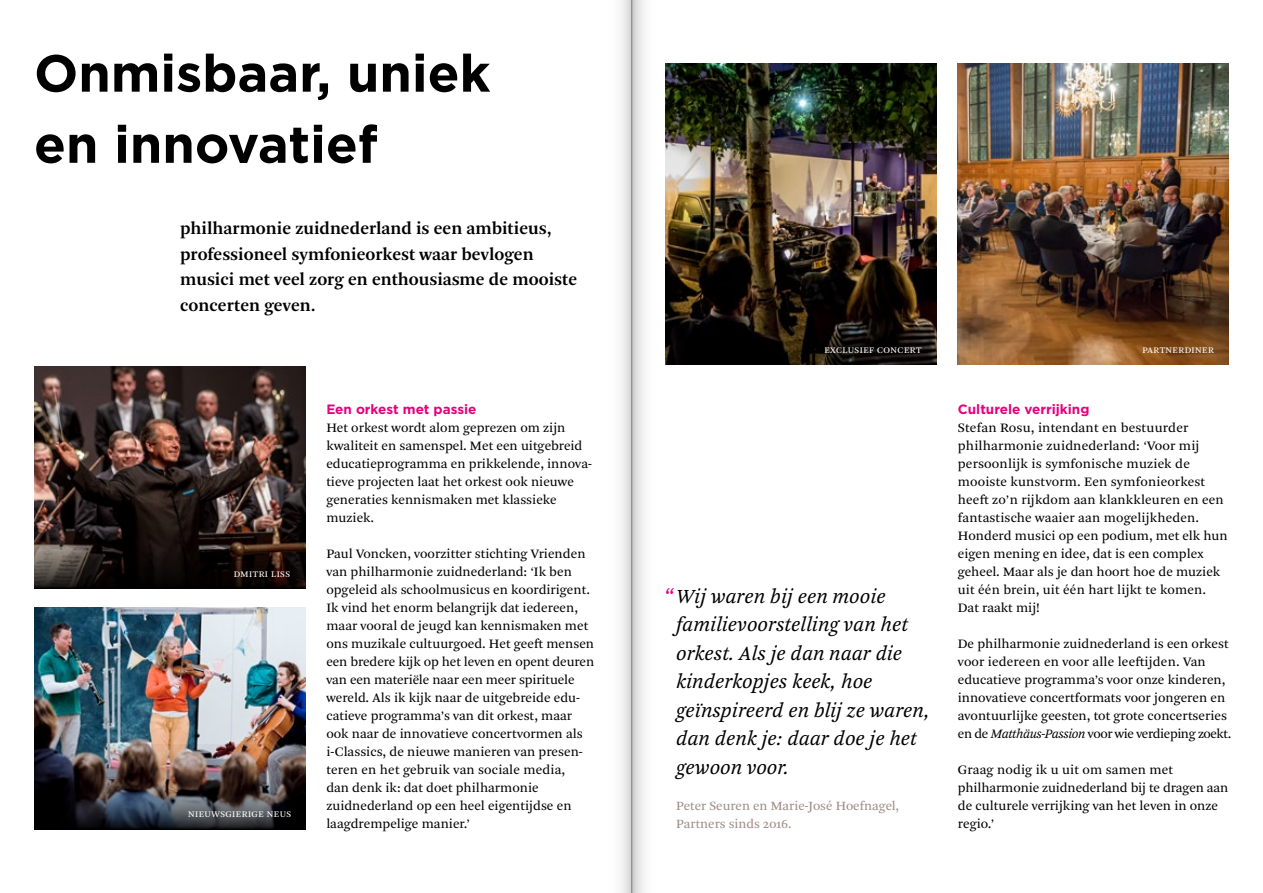
<style>
.page{position:relative;width:1263px;height:893px;background:#fff}
.page>*{position:absolute;margin:0;border:0;box-sizing:border-box;transform-origin:0 0}
.t1{font:700 52.2px/71.1px "Gotham";color:#000}
.t2{font:italic 21px/28.5px "Arnhem Pro Blond";color:#000}
.t3{font:600 18px/25.5px "Arnhem Pro";color:#000}
.t4{font:13.5px/18px "Arnhem Pro Blond";color:#000}
.t5{font:700 13.5px "Gotham";color:#e6007d}
.t6{font:13.2px/18px "Arnhem Pro Blond";color:#9f8c86}
.t7{font:9px "Arnhem Pro Blond";letter-spacing:.05em;color:#fff}
.s1{font-size:24px;color:#e6007d}
.s2{font-style:italic}
</style>
<div class="page">
<img style="left:34px;top:366px;width:271px;height:137px">
<svg style="left:34px;top:503px;width:271px;height:85px;background:#261b18"></svg>
<img style="left:665px;top:64px;width:271px;height:300px">
<img style="left:958px;top:64px;width:271px;height:300px">
<img style="left:34px;top:607px;width:271px;height:137px">
<img style="left:34px;top:744px;width:271px;height:85px">
<svg style="left:621px;top:0;width:24px;height:893px"></svg>
<h1 class="t1" style="left:34px;top:37px;width:458px">Onmisbaar, uniek en innovatief</h1>
<h3 class="t3" style="left:180px;top:216px;width:399px">philharmonie zuidnederland is een ambitieus, professioneel symfonieorkest waar bevlogen musici met veel zorg en enthousiasme de mooiste concerten geven.</h3>
<p class="t7" style="left:234px;top:568px;width:58px">DMITRI LISS</p>
<p class="t7" style="left:188px;top:808px;width:104px">NIEUWSGIERIGE NEUS</p>
<p class="t5" style="left:326px;top:400px;width:152px">Een orkest met passie</p>
<p class="t4" style="left:326px;top:419px;width:267px">Het orkest wordt alom geprezen om zijn kwaliteit en samenspel. Met een uitgebreid educatieprogramma en prikkelende, innova&shy;tieve projecten laat het orkest ook nieuwe generaties kennismaken met klassieke muziek.</p>
<p class="t4" style="left:326px;top:544px;width:269px">Paul Voncken, voorzitter stichting Vrienden van philharmonie zuidnederland: ‘Ik ben opgeleid als schoolmusicus en koordirigent.<br>Ik vind het enorm belangrijk dat iedereen, maar vooral de jeugd kan kennismaken met ons muzikale cultuurgoed. Het geeft mensen een bredere kijk op het leven en opent deuren van een materiële naar een meer spirituele wereld. Als ik kijk naar de uitgebreide edu&shy;catieve programma’s van dit orkest, maar ook naar de innovatieve concertvormen als i-Classics, de nieuwe manieren van presen&shy;teren en het gebruik van sociale media,<br>dan denk ik: dat doet philharmonie zuidnederland op een heel eigentijdse en laagdrempelige manier.’</p>
<p class="t7" style="left:824px;top:345px;width:99px">EXCLUSIEF CONCERT</p>
<p class="t7" style="left:1142px;top:345px;width:73px">PARTNERDINER</p>
<h2 class="t2" style="left:676px;top:582px;width:255px;text-indent:-13px"><span class="s1">“</span>Wij waren bij een mooie familievoorstelling van het orkest. Als je dan naar die kinderkopjes keek, hoe geïnspireerd en blij ze waren, dan denk je: daar doe je het gewoon voor.</h2>
<p class="t6" style="left:676px;top:797px;width:224px">Peter Seuren en Marie-José Hoefnagel,<br>Partners sinds 2016.</p>
<p class="t5" style="left:958px;top:400px;width:133px">Culturele verrijking</p>
<p class="t4" style="left:958px;top:419px;width:271px">Stefan Rosu, intendant en bestuurder philharmonie zuidnederland: ‘Voor mij persoonlijk is symfonische muziek de mooiste kunstvorm. Een symfonieorkest heeft zo’n rijkdom aan klankkleuren en een fantastische waaier aan mogelijkheden.<br>Honderd musici op een podium, met elk hun eigen mening en idee, dat is een complex geheel. Maar als je dan hoort hoe de muziek uit één brein, uit één hart lijkt te komen.<br>Dat raakt mij!</p>
<p class="t4" style="left:958px;top:634px;width:275px">De philharmonie zuidnederland is een orkest voor iedereen en voor alle leeftijden. Van educatieve programma’s voor onze kinderen, innovatieve concertformats voor jongeren en avontuurlijke geesten, tot grote concertseries en de <span class="s2">Matthäus-Passion</span> voor wie verdieping zoekt.</p>
<p class="t4" style="left:958px;top:761px;width:272px">Graag nodig ik u uit om samen met philharmonie zuidnederland bij te dragen aan de culturele verrijking van het leven in onze regio.’</p>
</div>
